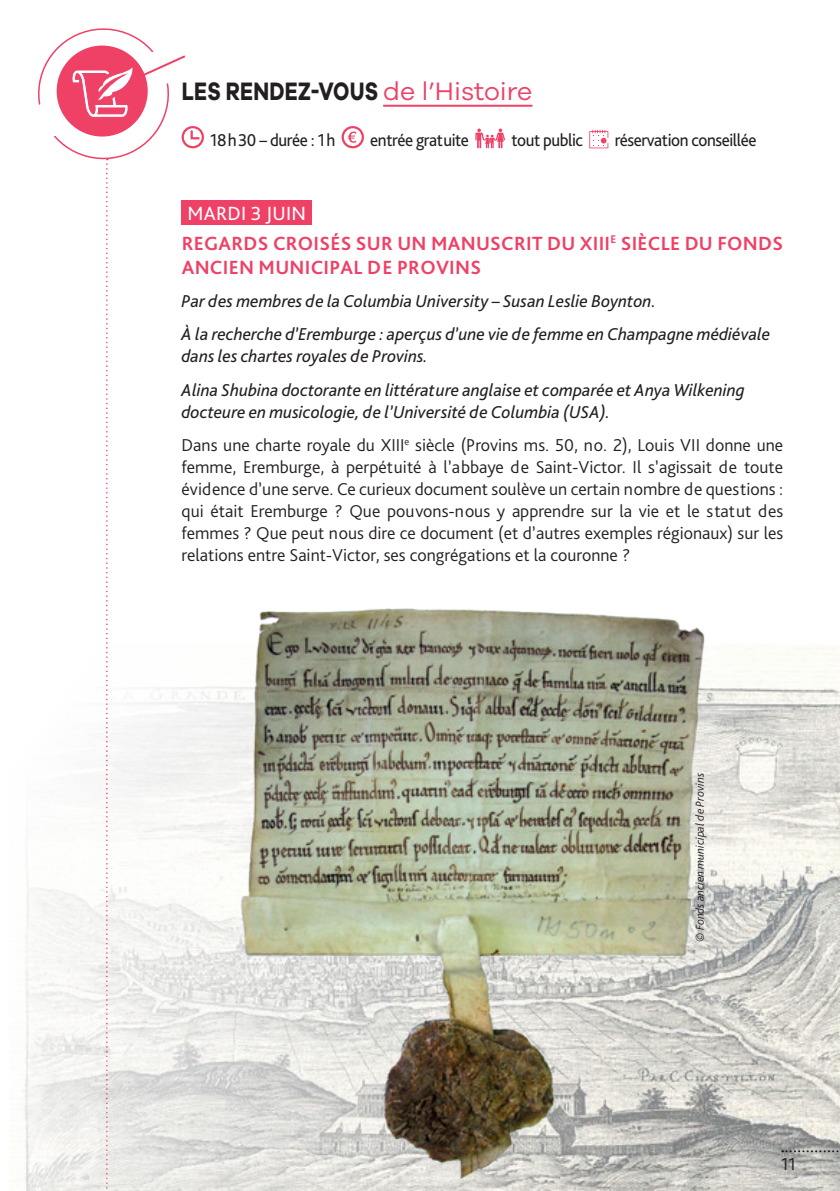
<style>
.page{position:relative;width:840px;height:1191px;background:#fff}
.page>*{position:absolute;margin:0;border:0;box-sizing:border-box;transform-origin:0 0}
.Titre_thèmes{font:700 26px "Galano Grotesque";letter-spacing:.01em;color:#231f20;scale:.8 1}
.Titre_expo{font:700 20px/24px "Bliss Pro";letter-spacing:.015em;color:#ef4066}
.Date{font:20px "Bliss Pro";letter-spacing:.015em;color:#fff}
.Normal_1_colonne{font:300 18px/22px "Bliss Pro";color:#231f20;text-align:justify}
.Par{font:italic 18px/22px "Bliss Pro";color:#231f20}
.Normal_1_colonne-2{font:18px "Bliss Pro";letter-spacing:-.025em;color:#231f20;scale:.95 1}
.légende{font:italic 300 12px "Bliss Pro";color:#231f20}
.s1{font-weight:400;color:#ef4066}
</style>
<div class="page">
<hr style="left:383px;top:105px;width:149px;height:2px;background:#ef4066">
<div style="left:181px;top:200px;width:130px;height:25px;background:#ef4066"></div>
<svg style="left:341px;top:126px;width:23px;height:22px"></svg>
<svg style="left:475px;top:128px;width:30px;height:20px"></svg>
<svg style="left:589px;top:130px;width:19px;height:18px"></svg>
<svg style="left:38px;top:28px;width:166px;height:616px"></svg>
<img style="left:22px;top:647px;width:817px;height:544px">
<img style="left:213px;top:608px;width:509px;height:583px">
<svg style="left:781px;top:1150px;width:59px;height:2px"></svg>
<p class="Titre_thèmes" style="left:182px;top:75px;width:439px">LES RENDEZ-VOUS <span class="s1">de l’Histoire</span></p>
<p class="Normal_1_colonne-2" style="left:210px;top:128px;width:133px">18h30 – durée : 1h</p>
<p class="Normal_1_colonne-2" style="left:370px;top:128px;width:105px">entrée gratuite</p>
<p class="Normal_1_colonne-2" style="left:511px;top:128px;width:77px">tout public</p>
<p class="Normal_1_colonne-2" style="left:614px;top:128px;width:151px">réservation conseillée</p>
<p class="Date" style="left:187px;top:201px;width:120px">MARDI 3 JUIN</p>
<p class="Titre_expo" style="left:182px;top:230px;width:602px">REGARDS CROISÉS SUR UN MANUSCRIT DU XIII<sup>E</sup> SIÈCLE DU FONDS<br>ANCIEN MUNICIPAL DE PROVINS</p>
<p class="Par" style="left:181px;top:289px;width:475px">Par des membres de la Columbia University – Susan Leslie Boynton.</p>
<p class="Par" style="left:181px;top:323px;width:590px">À la recherche d’Eremburge : aperçus d’une vie de femme en Champagne médiévale dans les chartes royales de Provins.</p>
<p class="Par" style="left:181px;top:378px;width:564px">Alina Shubina doctorante en littérature anglaise et comparée et Anya Wilkening docteure en musicologie, de l’Université de Columbia (USA).</p>
<p class="Normal_1_colonne" style="left:181px;top:433px;width:603px">Dans une charte royale du XIII<sup>e</sup> siècle (Provins ms. 50, no. 2), Louis VII donne une femme, Eremburge, à perpétuité à l’abbaye de Saint-Victor. Il s’agissait de toute évidence d’une serve. Ce curieux document soulève un certain nombre de questions : qui était Eremburge ? Que pouvons-nous y apprendre sur la vie et le statut des femmes ? Que peut nous dire ce document (et d’autres exemples régionaux) sur les relations entre Saint-Victor, ses congrégations et la couronne ?</p>
<p class="légende" style="left:692px;top:942px;width:170px;rotate:-90deg">© Fonds ancien municipal de Provins</p>
<p class="Normal_1_colonne" style="left:780px;top:1152px;width:16px">11</p>
</div>
